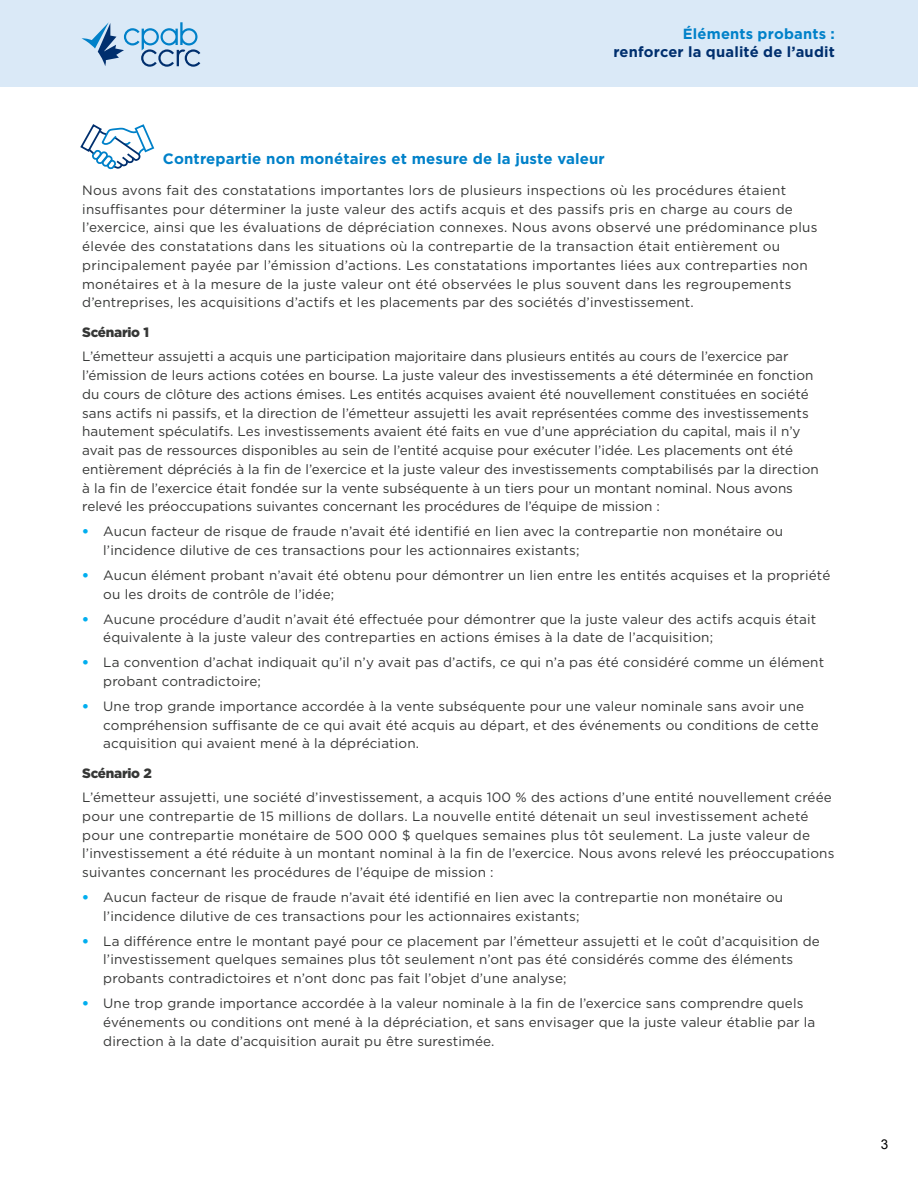
<style>
.page{position:relative;width:918px;height:1188px;background:#fff}
.page>*{position:absolute;margin:0;border:0;box-sizing:border-box;transform-origin:0 0}
.t1{font:700 15px "Gotham";letter-spacing:.01em;color:#0081c9}
.t2{font:700 14.7px "Gotham";letter-spacing:.01em;color:#002f6e}
.t3{font:700 14.7px "Gotham";letter-spacing:.015em;color:#0081c9}
.t4{font:13.5px/18.8px "Gotham";letter-spacing:.01em;color:#363736}
.t5{font:900 13.5px "Gotham";letter-spacing:-.02em;color:#363736}
.t6{font:13.5px "Arial";color:#000}
.s1{font-weight:900;color:#00aeef}
</style>
<div class="page">
<div style="left:0;top:0;width:918px;height:86px;background:#d7e8f7"></div>
<svg style="left:82px;top:22px;width:118px;height:45px"></svg>
<svg style="left:80px;top:124px;width:75px;height:46px"></svg>
<p class="t3" style="left:683px;top:24px;width:153px">Éléments probants :</p>
<p class="t2" style="left:613px;top:42px;width:223px">renforcer la qualité de l’audit</p>
<p class="t1" style="left:163px;top:148px;width:443px">Contrepartie non monétaires et mesure de la juste valeur</p>
<p class="t4" style="left:82px;top:180px;width:737px">Nous avons fait des constatations importantes lors de plusieurs inspections où les procédures étaient insuffisantes pour déterminer la juste valeur des actifs acquis et des passifs pris en charge au cours de l’exercice, ainsi que les évaluations de dépréciation connexes. Nous avons observé une prédominance plus élevée des constatations dans les situations où la contrepartie de la transaction était entièrement ou principalement payée par l’émission d’actions. Les constatations importantes liées aux contreparties non monétaires et à la mesure de la juste valeur ont été observées le plus souvent dans les regroupements d’entreprises, les acquisitions d’actifs et les placements par des sociétés d’investissement.</p>
<p class="t5" style="left:82px;top:323px;width:68px">Scénario 1</p>
<p class="t4" style="left:82px;top:347px;width:738px">L’émetteur assujetti a acquis une participation majoritaire dans plusieurs entités au cours de l’exercice par l’émission de leurs actions cotées en bourse. La juste valeur des investissements a été déterminée en fonction du cours de clôture des actions émises. Les entités acquises avaient été nouvellement constituées en société sans actifs ni passifs, et la direction de l’émetteur assujetti les avait représentées comme des investissements hautement spéculatifs. Les investissements avaient été faits en vue d’une appréciation du capital, mais il n’y avait pas de ressources disponibles au sein de l’entité acquise pour exécuter l’idée. Les placements ont été entièrement dépréciés à la fin de l’exercice et la juste valeur des investissements comptabilisés par la direction à la fin de l’exercice était fondée sur la vente subséquente à un tiers pour un montant nominal. Nous avons relevé les préoccupations suivantes concernant les procédures de l’équipe de mission :</p>
<p class="t4" style="left:103px;top:522px;width:682px;text-indent:-21px"><span class="s1">•</span> Aucun facteur de risque de fraude n’avait été identifié en lien avec la contrepartie non monétaire ou l’incidence dilutive de ces transactions pour les actionnaires existants;</p>
<p class="t4" style="left:103px;top:565px;width:729px;text-indent:-21px"><span class="s1">•</span> Aucun élément probant n’avait été obtenu pour démontrer un lien entre les entités acquises et la propriété ou les droits de contrôle de l’idée;</p>
<p class="t4" style="left:103px;top:609px;width:714px;text-indent:-21px"><span class="s1">•</span> Aucune procédure d’audit n’avait été effectuée pour démontrer que la juste valeur des actifs acquis était équivalente à la juste valeur des contreparties en actions émises à la date de l’acquisition;</p>
<p class="t4" style="left:103px;top:653px;width:722px;text-indent:-21px"><span class="s1">•</span> La convention d’achat indiquait qu’il n’y avait pas d’actifs, ce qui n’a pas été considéré comme un élément probant contradictoire;</p>
<p class="t4" style="left:103px;top:696px;width:717px;text-indent:-21px"><span class="s1">•</span> Une trop grande importance accordée à la vente subséquente pour une valeur nominale sans avoir une compréhension suffisante de ce qui avait été acquis au départ, et des événements ou conditions de cette acquisition qui avaient mené à la dépréciation.</p>
<p class="t5" style="left:82px;top:764px;width:71px">Scénario 2</p>
<p class="t4" style="left:82px;top:788px;width:754px">L’émetteur assujetti, une société d’investissement, a acquis 100 % des actions d’une entité nouvellement créée pour une contrepartie de 15 millions de dollars. La nouvelle entité détenait un seul investissement acheté pour une contrepartie monétaire de 500 000 $ quelques semaines plus tôt seulement. La juste valeur de l’investissement a été réduite à un montant nominal à la fin de l’exercice. Nous avons relevé les préoccupations suivantes concernant les procédures de l’équipe de mission :</p>
<p class="t4" style="left:103px;top:888px;width:682px;text-indent:-21px"><span class="s1">•</span> Aucun facteur de risque de fraude n’avait été identifié en lien avec la contrepartie non monétaire ou l’incidence dilutive de ces transactions pour les actionnaires existants;</p>
<p class="t4" style="left:103px;top:931px;width:718px;text-indent:-21px"><span class="s1">•</span> La différence entre le montant payé pour ce placement par l’émetteur assujetti et le coût d’acquisition de l’investissement quelques semaines plus tôt seulement n’ont pas été considérés comme des éléments probants contradictoires et n’ont donc pas fait l’objet d’une analyse;</p>
<p class="t4" style="left:103px;top:994px;width:714px;text-indent:-21px"><span class="s1">•</span> Une trop grande importance accordée à la valeur nominale à la fin de l’exercice sans comprendre quels événements ou conditions ont mené à la dépréciation, et sans envisager que la juste valeur établie par la direction à la date d’acquisition aurait pu être surestimée.</p>
<p class="t6" style="left:881px;top:1135px;width:9px">3</p>
</div>
